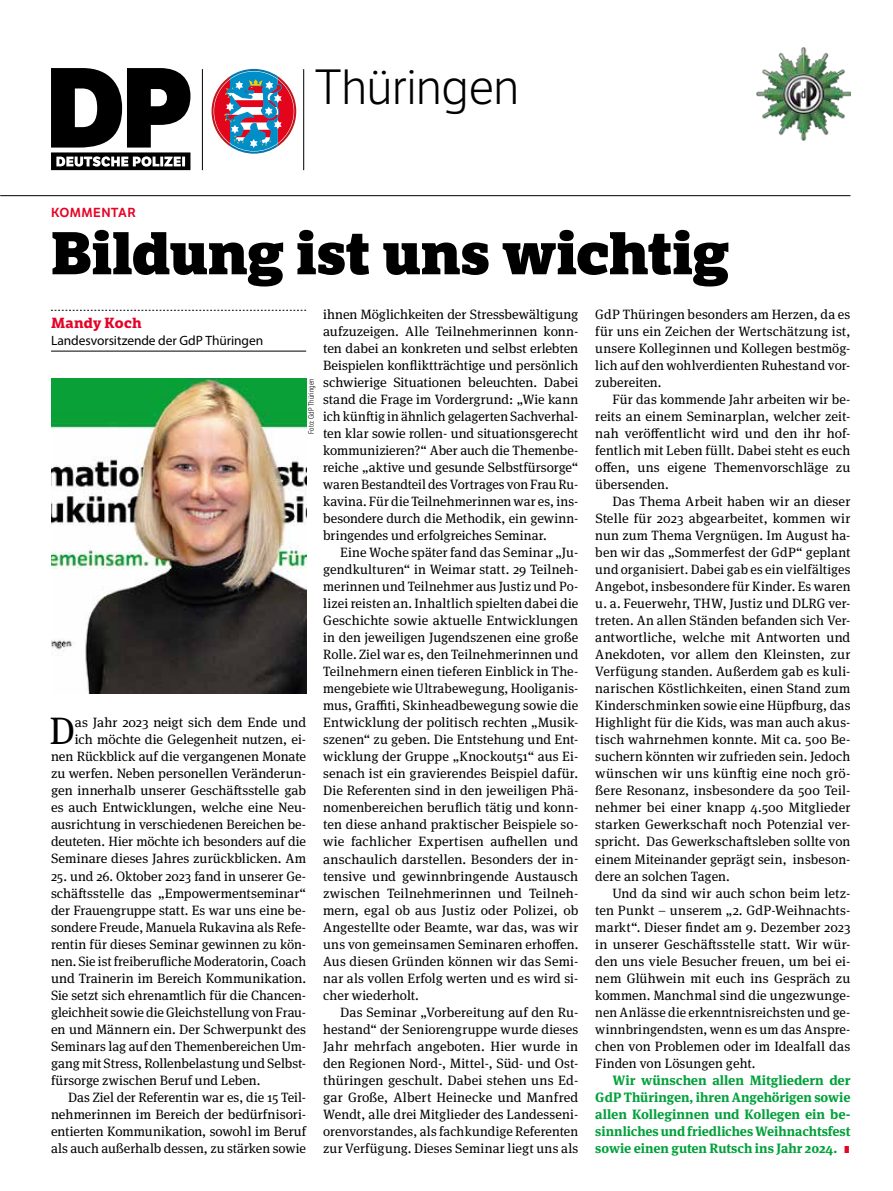
<style>
.page{position:relative;width:893px;height:1191px;background:#fff}
.page>*{position:absolute;margin:0;border:0;box-sizing:border-box;transform-origin:0 0}
.t1{font:800 58.5px "LFT Etica Sheriff";letter-spacing:-.01em;color:#000}
.t2{font:48px "LFT Etica Lt";letter-spacing:-.005em;color:#000}
.t3{font:38.25px "Meta Serif Pro";color:#000}
.t4{font:700 14.25px "LFT Etica Sheriff";letter-spacing:.01em;color:#e40428}
.t5{font:13.5px/17px "Meta Serif Pro";color:#000;text-align:justify}
.t6{font:700 13.5px/17px "Meta Serif Pro";letter-spacing:-.01em;color:#00a13a;text-align:justify}
.t7{font:13.5px "Myriad Pro";letter-spacing:-.005em;color:#000}
.t8{font:12.75px "LFT Etica SB";letter-spacing:.03em;color:#e40428}
.t9{font:300 7.5px "LFT Etica Condensed";letter-spacing:.025em;color:#000}
.s1{font-family:"LFT Etica XB";font-weight:400;font-size:9.75px;color:#e40428}
</style>
<div class="page">
<svg style="left:51px;top:68px;width:139px;height:102px"></svg>
<img style="left:757px;top:47px;width:93px;height:93px">
<hr style="left:0;top:195px;width:850px;height:1px;background:#000">
<hr style="left:202px;top:69px;width:1px;height:101px;background:#000">
<hr style="left:303px;top:69px;width:1px;height:101px;background:#000">
<svg style="left:212px;top:69px;width:84px;height:85px"></svg>
<svg style="left:51px;top:310px;width:255px;height:1px"></svg>
<hr style="left:51px;top:351px;width:255px;height:1px;background:#000">
<img style="left:51px;top:378px;width:255px;height:315px">
<h2 class="t2" style="left:315px;top:60px;width:206px">Thüringen</h2>
<p class="t8" style="left:51px;top:205px;width:86px">KOMMENTAR</p>
<h1 class="t1" style="left:51px;top:217px;width:680px">Bildung ist uns wichtig</h1>
<p class="t4" style="left:51px;top:314px;width:92px">Mandy Koch</p>
<p class="t7" style="left:51px;top:332px;width:214px">Landesvorsitzende der GdP Thüringen</p>
<p class="t5" style="left:595px;top:305px;width:257px">GdP Thüringen besonders am Herzen, da es für uns ein Zeichen der Wertschätzung ist, unsere Kolleginnen und Kollegen bestmög&shy;lich auf den wohlverdienten Ruhestand vor&shy;zubereiten.</p>
<p class="t5" style="left:595px;top:390px;width:257px;text-indent:17px">Für das kommende Jahr arbeiten wir be&shy;reits an einem Seminarplan, welcher zeit&shy;nah veröffentlicht wird und den ihr hof&shy;fentlich mit Leben füllt. Dabei steht es euch offen, uns eigene Themenvorschläge zu übersenden.</p>
<p class="t5" style="left:595px;top:492px;width:257px;text-indent:17px">Das Thema Arbeit haben wir an dieser Stelle für 2023 abgearbeitet, kommen wir nun zum Thema Vergnügen. Im August ha&shy;ben wir das „Sommerfest der GdP“ geplant und organisiert. Dabei gab es ein vielfältiges Angebot, insbesondere für Kinder. Es waren u. a. Feuerwehr, THW, Justiz und DLRG ver&shy;treten. An allen Ständen befanden sich Ver&shy;antwortliche, welche mit Antworten und Anekdoten, vor allem den Kleinsten, zur Verfügung standen. Außerdem gab es kuli&shy;narischen Köstlichkeiten, einen Stand zum Kinderschminken sowie eine Hüpfburg, das Highlight für die Kids, was man auch akus&shy;tisch wahrnehmen konnte. Mit ca. 500 Be&shy;suchern könnten wir zufrieden sein. Jedoch wünschen wir uns künftig eine noch grö&shy;ßere Resonanz, insbesondere da 500 Teil&shy;nehmer bei einer knapp 4.500 Mitglieder starken Gewerkschaft noch Potenzial ver&shy;spricht. Das Gewerkschaftsleben sollte von einem Miteinander geprägt sein, insbeson&shy;dere an solchen Tagen.</p>
<p class="t5" style="left:595px;top:883px;width:257px;text-indent:17px">Und da sind wir auch schon beim letz&shy;ten Punkt – unserem „2. GdP-Weihnachts&shy;markt“. Dieser findet am 9. Dezember 2023 in unserer Geschäftsstelle statt. Wir wür&shy;den uns viele Besucher freuen, um bei ei&shy;nem Glühwein mit euch ins Gespräch zu kommen. Manchmal sind die ungezwunge&shy;nen Anlässe die erkenntnisreichsten und ge&shy;winnbringendsten, wenn es um das Anspre&shy;chen von Problemen oder im Idealfall das Finden von Lösungen geht.</p>
<p class="t6" style="left:595px;top:1070px;width:257px;text-indent:17px">Wir wünschen allen Mitgliedern der GdP Thüringen, ihren Angehörigen sowie allen Kolleginnen und Kollegen ein be&shy;sinnliches und friedliches Weihnachtsfest sowie einen guten Rutsch ins Jahr 2024. <span class="s1">I</span></p>
<p class="t5" style="left:323px;top:305px;width:257px">ihnen Möglichkeiten der Stressbewältigung aufzuzeigen. Alle Teilnehmerinnen konn&shy;ten dabei an konkreten und selbst erlebten Beispielen konfliktträchtige und persönlich schwierige Situationen beleuchten. Dabei stand die Frage im Vordergrund: „Wie kann ich künftig in ähnlich gelagerten Sachverhal&shy;ten klar sowie rollen- und situationsgerecht kommunizieren?“ Aber auch die Themenbe&shy;reiche „aktive und gesunde Selbstfürsorge“ waren Bestandteil des Vortrages von Frau Ru&shy;kavina. Für die Teilnehmerinnen war es, ins&shy;besondere durch die Methodik, ein gewinn&shy;bringendes und erfolgreiches Seminar.</p>
<p class="t5" style="left:323px;top:543px;width:257px;text-indent:17px">Eine Woche später fand das Seminar „Ju&shy;gendkulturen“ in Weimar statt. 29 Teilneh&shy;merinnen und Teilnehmer aus Justiz und Po&shy;lizei reisten an. Inhaltlich spielten dabei die Geschichte sowie aktuelle Entwicklungen in den jeweiligen Jugendszenen eine große Rolle. Ziel war es, den Teilnehmerinnen und Teilnehmern einen tieferen Einblick in The&shy;mengebiete wie Ultrabewegung, Hooliganis&shy;mus, Graffiti, Skinheadbewegung sowie die Entwicklung der politisch rechten „Musik&shy;szenen“ zu geben. Die Entstehung und Ent&shy;wicklung der Gruppe „Knockout51“ aus Ei&shy;senach ist ein gravierendes Beispiel dafür.<br>Die Referenten sind in den jeweiligen Phä&shy;nomenbereichen beruflich tätig und konn&shy;ten diese anhand praktischer Beispiele so&shy;wie fachlicher Expertisen aufhellen und anschaulich darstellen. Besonders der in&shy;tensive und gewinnbringende Austausch zwischen Teilnehmerinnen und Teilneh&shy;mern, egal ob aus Justiz oder Polizei, ob Angestellte oder Beamte, war das, was wir uns von gemeinsamen Seminaren erhoffen.<br>Aus diesen Gründen können wir das Semi&shy;nar als vollen Erfolg werten und es wird si&shy;cher wiederholt.</p>
<p class="t5" style="left:323px;top:1002px;width:257px;text-indent:17px">Das Seminar „Vorbereitung auf den Ru&shy;hestand“ der Seniorengruppe wurde dieses Jahr mehrfach angeboten. Hier wurde in den Regionen Nord-, Mittel-, Süd- und Ost&shy;thüringen geschult. Dabei stehen uns Ed&shy;gar Große, Albert Heinecke und Manfred Wendt, alle drei Mitglieder des Landesseni&shy;orenvorstandes, als fachkundige Referenten zur Verfügung. Dieses Seminar liegt uns als</p>
<p class="t9" style="left:307px;top:434px;width:57px;rotate:-90deg">Foto: GdP Thüringen</p>
<p class="t5" style="left:51px;top:713px;width:257px;text-align:right">as Jahr 2023 neigt sich dem Ende und<br>ich möchte die Gelegenheit nutzen, ei&shy;nen Rückblick auf die vergangenen Monate zu werfen. Neben personellen Veränderun&shy;gen innerhalb unserer Geschäftsstelle gab es auch Entwicklungen, welche eine Neu&shy;ausrichtung in verschiedenen Bereichen be&shy;deuteten. Hier möchte ich besonders auf die Seminare dieses Jahres zurückblicken. Am</p>
<p class="t5" style="left:51px;top:866px;width:257px">25. und 26. Oktober 2023 fand in unserer Ge&shy;schäftsstelle das „Empowermentseminar“ der Frauengruppe statt. Es war uns eine be&shy;sondere Freude, Manuela Rukavina als Refe&shy;rentin für dieses Seminar gewinnen zu kön&shy;nen. Sie ist freiberufliche Moderatorin, Coach und Trainerin im Bereich Kommunikation.<br>Sie setzt sich ehrenamtlich für die Chancen&shy;gleichheit sowie die Gleichstellung von Frau&shy;en und Männern ein. Der Schwerpunkt des Seminars lag auf den Themenbereichen Um&shy;gang mit Stress, Rollenbelastung und Selbst&shy;fürsorge zwischen Beruf und Leben.</p>
<p class="t5" style="left:51px;top:1087px;width:257px;text-indent:17px">Das Ziel der Referentin war es, die 15 Teil&shy;nehmerinnen im Bereich der bedürfnisori&shy;entierten Kommunikation, sowohl im Beruf als auch außerhalb dessen, zu stärken sowie</p>
<h3 class="t3" style="left:50px;top:703px;width:27px">D</h3>
</div>
